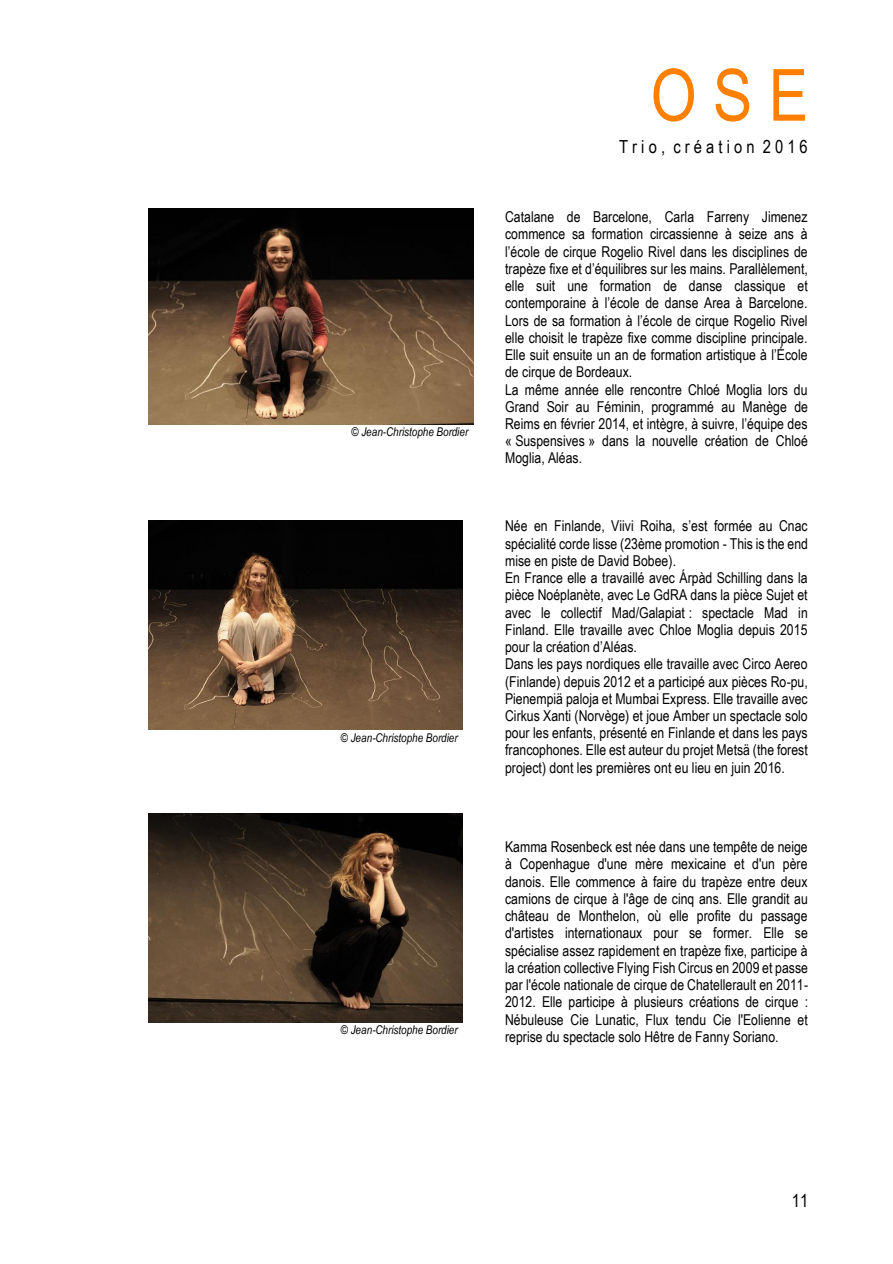
<style>
.page{position:relative;width:893px;height:1264px;background:#fff}
.page>*{position:absolute;margin:0;border:0;box-sizing:border-box;transform-origin:0 0}
.t1{font:72px "Arial Narrow";color:#ff8000}
.t2{font:18px "Arial Narrow";color:#000}
.t3{font:15px/17.2px "Arial Narrow";color:#000}
.t4{font:italic 12px "Arial Narrow";color:#000}
</style>
<div class="page">
<img style="left:149px;top:208px;width:324px;height:216px">
<img style="left:149px;top:520px;width:313px;height:209px">
<img style="left:149px;top:813px;width:313px;height:209px">
<p class="t4" style="left:351px;top:424px;width:118px">© Jean-Christophe Bordier</p>
<p class="t4" style="left:341px;top:730px;width:118px">© Jean-Christophe Bordier</p>
<p class="t4" style="left:341px;top:1022px;width:118px">© Jean-Christophe Bordier</p>
<h1 class="t1" style="left:650px;top:53px;width:159px">O S E</h1>
<p class="t2" style="left:619px;top:136px;width:190px">T r i o , c r é a t i o n 2 0 1 6</p>
<p class="t3" style="left:505px;top:208px;width:304px">Catalane de Barcelone, Carla Farreny Jimenez commence sa formation circassienne à seize ans à l’école de cirque Rogelio Rivel dans les disciplines de trapèze fixe et d’équilibres sur les mains. Parallèlement, elle suit une formation de danse classique et contemporaine à l’école de danse Area à Barcelone.<br>Lors de sa formation à l’école de cirque Rogelio Rivel elle choisit le trapèze fixe comme discipline principale.<br>Elle suit ensuite un an de formation artistique à l’École de cirque de Bordeaux.<br>La même année elle rencontre Chloé Moglia lors du Grand Soir au Féminin, programmé au Manège de Reims en février 2014, et intègre, à suivre, l’équipe des « Suspensives » dans la nouvelle création de Chloé Moglia, Aléas.</p>
<p class="t3" style="left:505px;top:517px;width:304px">Née en Finlande, Viivi Roiha, s’est formée au Cnac spécialité corde lisse (23ème promotion - This is the end mise en piste de David Bobee).<br>En France elle a travaillé avec Árpàd Schilling dans la pièce Noéplanète, avec Le GdRA dans la pièce Sujet et avec le collectif Mad/Galapiat : spectacle Mad in Finland. Elle travaille avec Chloe Moglia depuis 2015 pour la création d’Aléas.<br>Dans les pays nordiques elle travaille avec Circo Aereo (Finlande) depuis 2012 et a participé aux pièces Ro-pu, Pienempiä paloja et Mumbai Express. Elle travaille avec Cirkus Xanti (Norvège) et joue Amber un spectacle solo pour les enfants, présenté en Finlande et dans les pays francophones. Elle est auteur du projet Metsä (the forest project) dont les premières ont eu lieu en juin 2016.</p>
<p class="t3" style="left:505px;top:837px;width:305px;text-align:justify">Kamma Rosenbeck est née dans une tempête de neige à Copenhague d'une mère mexicaine et d'un père danois. Elle commence à faire du trapèze entre deux camions de cirque à l'âge de cinq ans. Elle grandit au château de Monthelon, où elle profite du passage d'artistes internationaux pour se former. Elle se spécialise assez rapidement en trapèze fixe, participe à la création collective Flying Fish Circus en 2009 et passe par l'école nationale de cirque de Chatellerault en 2011- 2012. Elle participe à plusieurs créations de cirque :<br>Nébuleuse Cie Lunatic, Flux tendu Cie l'Eolienne et reprise du spectacle solo Hêtre de Fanny Soriano.</p>
<p class="t2" style="left:791px;top:1189px;width:18px">11</p>
</div>
